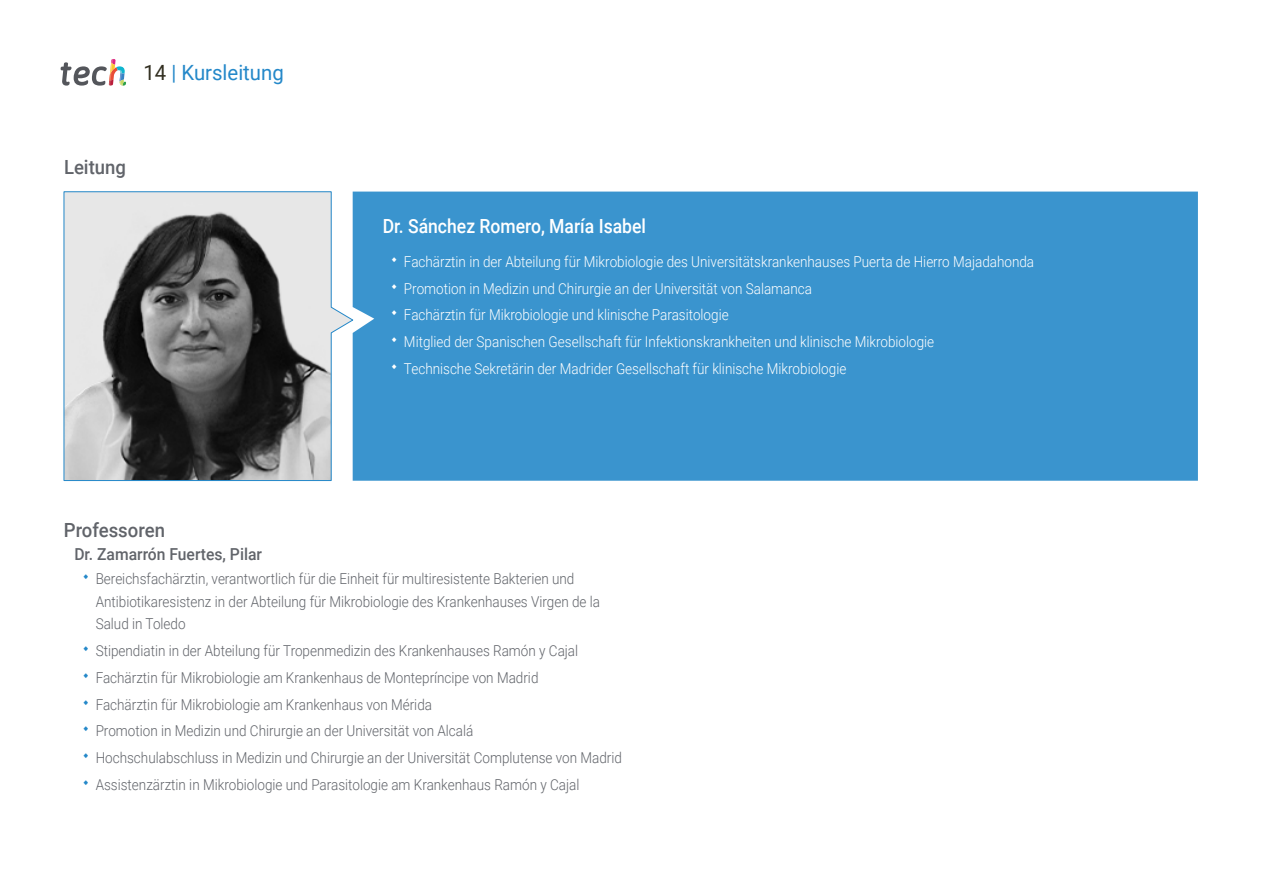
<style>
.page{position:relative;width:1263px;height:893px;background:#fff}
.page>*{position:absolute;margin:0;border:0;box-sizing:border-box;transform-origin:0 0}
.t1{font:21px "Roboto";color:#2488c9}
.t2{font:500 19.5px "Roboto";color:#fff;scale:.9 1}
.t3{font:500 19.5px "Roboto";color:#61646a;scale:.95 1}
.t4{font:500 16.5px "Roboto";color:#61646a;scale:.95 1}
.t5{font:300 15px/26.7px "Roboto";color:#61646a;scale:.9 1}
.t6{font:300 15px/26.7px "Roboto";color:#fff;scale:.9 1}
.s1{color:#312e20}
</style>
<div class="page">
<svg style="left:61px;top:59px;width:65px;height:27px"></svg>
<div style="left:353px;top:192px;width:845px;height:289px;background:#3a94ce"></div>
<svg style="left:64px;top:191px;width:289px;height:290px;background:#8c8e8e"></svg>
<svg style="left:392px;top:257px;width:5px;height:5px"></svg>
<svg style="left:392px;top:284px;width:5px;height:5px"></svg>
<svg style="left:392px;top:311px;width:5px;height:5px"></svg>
<svg style="left:392px;top:337px;width:5px;height:5px"></svg>
<svg style="left:392px;top:364px;width:5px;height:5px"></svg>
<h1 class="t1" style="left:144px;top:57px;width:142px"><span class="s1">14</span> | Kursleitung</h1>
<h2 class="t3" style="left:64px;top:153px;width:67px">Leitung</h2>
<h2 class="t3" style="left:64px;top:517px;width:108px">Professoren</h2>
<h2 class="t2" style="left:383px;top:212px;width:294px">Dr. Sánchez Romero, María Isabel</h2>
<p class="t6" style="left:404px;top:248px;width:702px">Fachärztin in der Abteilung für Mikrobiologie des Universitätskrankenhauses Puerta de Hierro Majadahonda Promotion in Medizin und Chirurgie an der Universität von Salamanca<br>Fachärztin für Mikrobiologie und klinische Parasitologie<br>Mitglied der Spanischen Gesellschaft für Infektionskrankheiten und klinische Mikrobiologie<br>Technische Sekretärin der Madrider Gesellschaft für klinische Mikrobiologie</p>
<p class="t4" style="left:74px;top:542px;width:199px">Dr. Zamarrón Fuertes, Pilar</p>
<p class="t5" style="left:96px;top:567px;width:562px;line-height:22.5px">Bereichsfachärztin, verantwortlich für die Einheit für multiresistente Bakterien und<br>Antibiotikaresistenz in der Abteilung für Mikrobiologie des Krankenhauses Virgen de la<br>Salud in Toledo</p>
<p class="t5" style="left:96px;top:637px;width:586px">Stipendiatin in der Abteilung für Tropenmedizin des Krankenhauses Ramón y Cajal Fachärztin für Mikrobiologie am Krankenhaus de Montepríncipe von Madrid<br>Fachärztin für Mikrobiologie am Krankenhaus von Mérida<br>Promotion in Medizin und Chirurgie an der Universität von Alcalá<br>Hochschulabschluss in Medizin und Chirurgie an der Universität Complutense von Madrid Assistenzärztin in Mikrobiologie und Parasitologie am Krankenhaus Ramón y Cajal</p>
</div>
